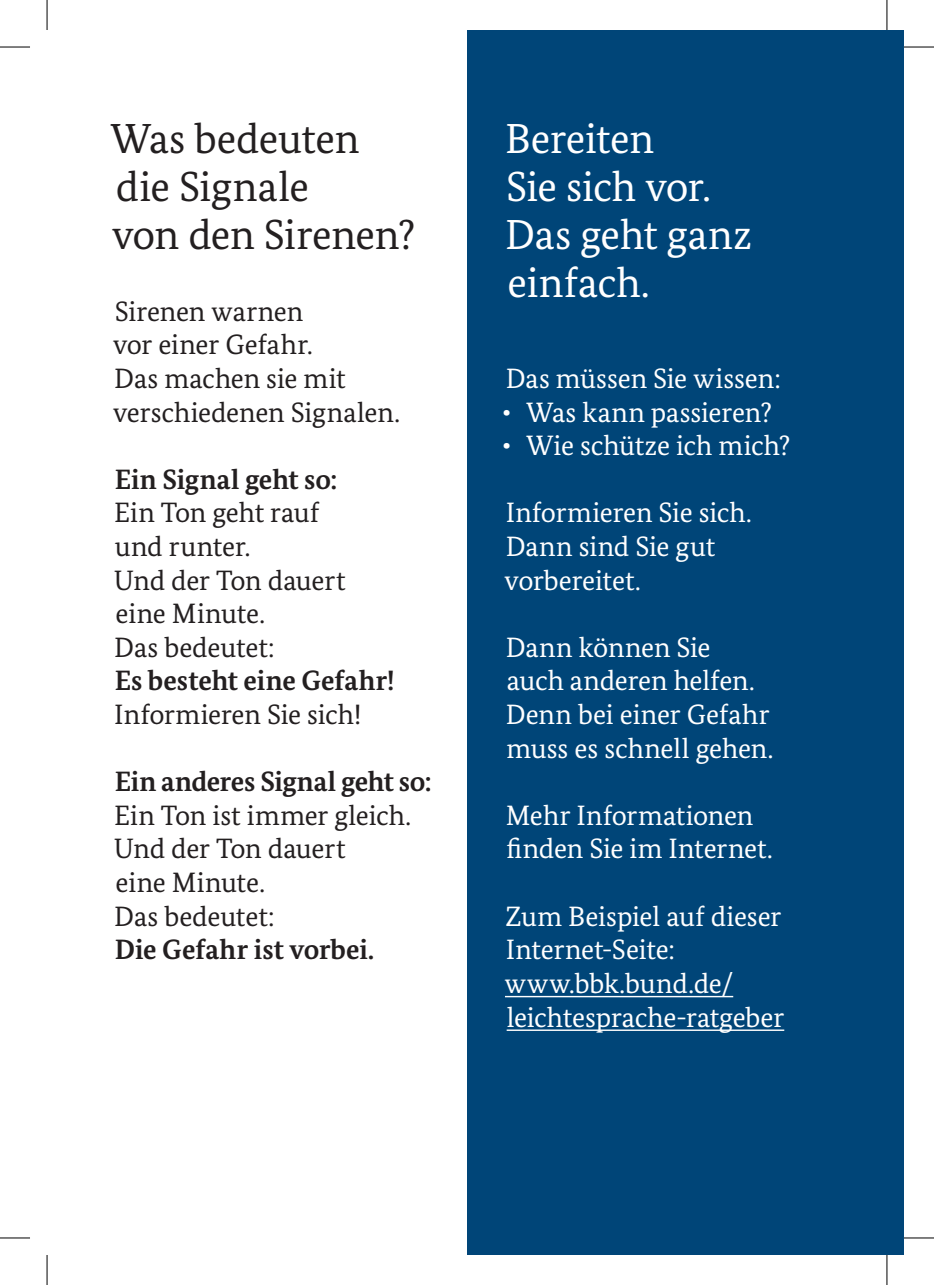
<style>
.page{position:relative;width:934px;height:1285px;background:#fff}
.page>*{position:absolute;margin:0;border:0;box-sizing:border-box;transform-origin:0 0}
.t1{font:42px/48px "Bundes Serif";letter-spacing:-.01em;color:#fff}
.t2{font:42px/48px "Bundes Serif";letter-spacing:-.01em;color:#231f20}
.t3{font:28px/33.6px "Bundes Serif";letter-spacing:-.005em;color:#fff}
.t4{font:28px/33.6px "Bundes Serif";letter-spacing:-.005em;color:#231f20}
.t5{font:700 28px "Bundes Serif";letter-spacing:-.01em;color:#231f20}
.s1{font-weight:700}
</style>
<div class="page">
<div style="left:467px;top:30px;width:436px;height:1225px;background:#004578"></div>
<hr style="left:504px;top:996px;width:229px;height:1px;background:#fff">
<hr style="left:506px;top:1029px;width:278px;height:2px;background:#fff">
<hr style="left:0;top:47px;width:30px;height:1px;background:#000">
<hr style="left:903px;top:47px;width:30px;height:1px;background:#000">
<hr style="left:0;top:1237px;width:30px;height:1px;background:#000">
<hr style="left:903px;top:1237px;width:30px;height:1px;background:#000">
<hr style="left:47px;top:0;width:1px;height:30px;background:#000">
<hr style="left:47px;top:1255px;width:1px;height:30px;background:#000">
<hr style="left:886px;top:0;width:1px;height:30px;background:#000">
<hr style="left:886px;top:1255px;width:1px;height:30px;background:#000">
<h1 class="t2" style="left:111px;top:114px;width:306px">Was bedeuten die Signale<br>von den Sirenen?</h1>
<p class="t4" style="left:113px;top:294px;width:288px">Sirenen warnen<br>vor einer Gefahr.<br>Das machen sie mit verschiedenen Signalen.</p>
<h2 class="t5" style="left:115px;top:462px;width:224px">Ein Signal geht so:</h2>
<p class="t4" style="left:114px;top:496px;width:282px">Ein Ton geht rauf<br>und runter.<br>Und der Ton dauert eine Minute.<br>Das bedeutet:<br><span class="s1">Es besteht eine Gefahr!<br></span>Informieren Sie sich!</p>
<h2 class="t5" style="left:115px;top:764px;width:318px">Ein anderes Signal geht so:</h2>
<p class="t4" style="left:114px;top:798px;width:298px">Ein Ton ist immer gleich.<br>Und der Ton dauert<br>eine Minute.<br>Das bedeutet:<br><span class="s1">Die Gefahr ist vorbei.</span></p>
<h1 class="t1" style="left:505px;top:114px;width:248px">Bereiten<br>Sie sich vor.<br>Das geht ganz einfach.</h1>
<p class="t3" style="left:505px;top:361px;width:276px">Das müssen Sie wissen:</p>
<p class="t3" style="left:502px;top:395px;width:271px">• Was kann passieren?</p>
<p class="t3" style="left:502px;top:428px;width:290px">• Wie schütze ich mich?</p>
<p class="t3" style="left:504px;top:496px;width:248px">Informieren Sie sich.<br>Dann sind Sie gut vorbereitet.</p>
<p class="t3" style="left:505px;top:630px;width:269px">Dann können Sie auch anderen helfen.<br>Denn bei einer Gefahr muss es schnell gehen.</p>
<p class="t3" style="left:505px;top:798px;width:268px">Mehr Informationen finden Sie im Internet.</p>
<p class="t3" style="left:504px;top:899px;width:281px">Zum Beispiel auf dieser<br>Internet-Seite: www.bbk.bund.de/ leichtesprache-ratgeber</p>
</div>
